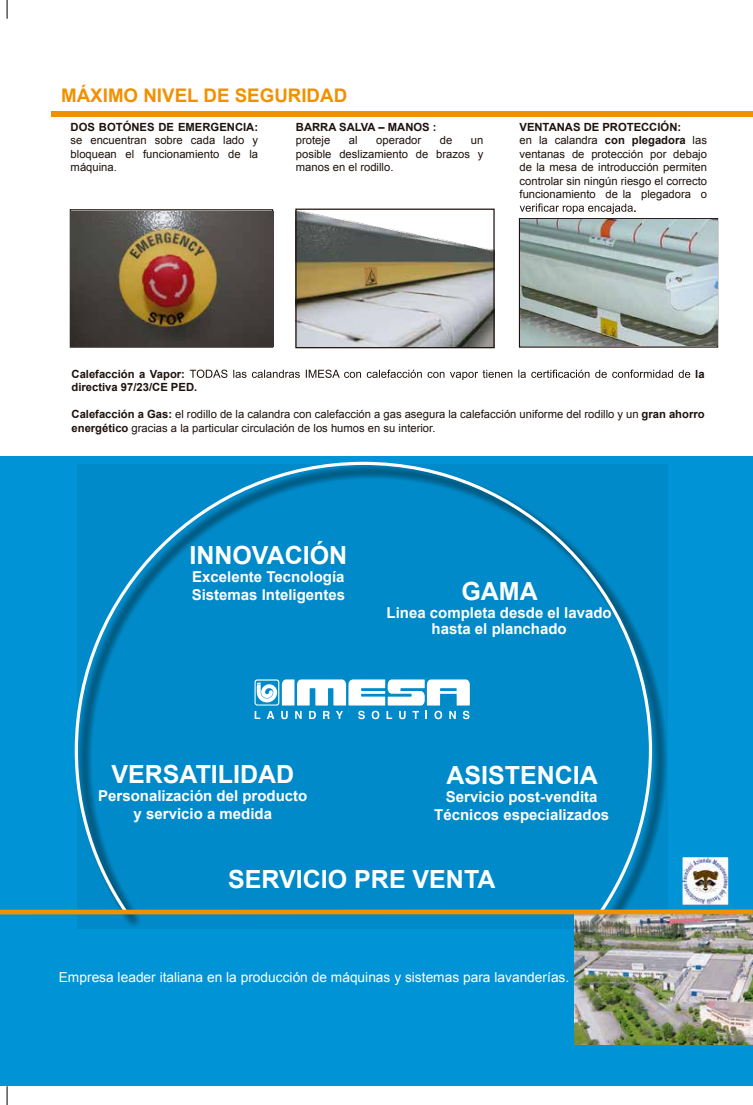
<style>
.page{position:relative;width:753px;height:1105px;background:#fff}
.page>*{position:absolute;margin:0;border:0;box-sizing:border-box;transform-origin:0 0}
.t1{font:700 25px "Arial";color:#fff}
.t2{font:700 18.75px "Arial";color:#f09200}
.t3{font:700 15px/18px "Arial";color:#fff;text-align:center}
.t4{font:13.75px "Arial";color:#fff}
.t5{font:11.25px/13.5px "Arial";color:#1e120d}
.t6{font:700 11.25px "Arial";color:#1e120d}
.s1{font-weight:700}
</style>
<div class="page">
<hr style="left:752px;top:19px;width:1px;height:528px;background:#f09200">
<div style="left:0;top:457px;width:753px;height:629px;background:#0093d6"></div>
<img style="left:684px;top:858px;width:43px;height:46px">
<img style="left:574px;top:914px;width:179px;height:131px">
<div style="left:679px;top:853px;width:53px;height:56px;border:4px solid #0093d6"></div>
<svg style="left:77px;top:464px;width:590px;height:464px;fill:#008ac9"></svg>
<svg style="left:73px;top:461px;width:581px;height:456px"></svg>
<div style="left:0;top:909px;width:753px;height:5px;background:#f09200"></div>
<div style="left:70px;top:209px;width:203px;height:139px;border:1px solid #1e120d"></div>
<img style="left:297px;top:211px;width:196px;height:135px">
<div style="left:295px;top:209px;width:200px;height:139px;border:1px solid #1e120d"></div>
<div style="left:519px;top:218px;width:199px;height:130px;border:1px solid #1e120d"></div>
<div style="left:51px;top:111px;width:702px;height:5px;background:#f09200"></div>
<img style="left:70px;top:212px;width:203px;height:135px">
<img style="left:520px;top:219px;width:197px;height:126px">
<svg style="left:520px;top:203px;width:113px;height:11px"></svg>
<svg style="left:190px;top:370px;width:500px;height:10px"></svg>
<svg style="left:255px;top:679px;width:215px;height:26px"></svg>
<svg style="left:255px;top:711px;width:5px;height:8px"></svg>
<svg style="left:267px;top:711px;width:7px;height:8px"></svg>
<svg style="left:281px;top:711px;width:7px;height:8px"></svg>
<svg style="left:295px;top:711px;width:7px;height:8px"></svg>
<svg style="left:309px;top:711px;width:7px;height:8px"></svg>
<svg style="left:323px;top:711px;width:7px;height:8px"></svg>
<svg style="left:336px;top:711px;width:7px;height:8px"></svg>
<svg style="left:358px;top:711px;width:7px;height:8px"></svg>
<svg style="left:372px;top:711px;width:7px;height:8px"></svg>
<svg style="left:386px;top:711px;width:6px;height:8px"></svg>
<svg style="left:399px;top:711px;width:7px;height:8px"></svg>
<svg style="left:412px;top:711px;width:7px;height:8px"></svg>
<svg style="left:434px;top:711px;width:8px;height:8px"></svg>
<svg style="left:449px;top:711px;width:7px;height:8px"></svg>
<svg style="left:463px;top:711px;width:6px;height:8px"></svg>
<svg style="left:6px;top:0;width:2px;height:19px"></svg>
<svg style="left:6px;top:1086px;width:2px;height:19px"></svg>
<h2 class="t2" style="left:61px;top:83px;width:288px">MÁXIMO NIVEL DE SEGURIDAD</h2>
<p class="t6" style="left:71px;top:119px;width:189px">DOS BOTÓNES DE EMERGENCIA:</p>
<p class="t5" style="left:71px;top:134px;width:189px;text-align:justify">se encuentran sobre cada lado y bloquean el funcionamiento de la máquina.</p>
<p class="t6" style="left:296px;top:119px;width:142px">BARRA SALVA – MANOS :</p>
<p class="t5" style="left:296px;top:134px;width:36px">proteje</p>
<p class="t5" style="left:349px;top:134px;width:10px">al</p>
<p class="t5" style="left:376px;top:134px;width:47px">operador</p>
<p class="t5" style="left:440px;top:134px;width:14px">de</p>
<p class="t5" style="left:296px;top:134px;width:189px;text-align:justify;text-indent:175px">un posible deslizamiento de brazos y manos en el rodillo.</p>
<p class="t5" style="left:519px;top:120px;width:189px"><span class="s1">VENTANAS DE PROTECCIÓN:<br></span>en la calandra <span class="s1">con plegadora</span> las ventanas de protección por debajo de la mesa de introducción permiten controlar sin ningún riesgo el correcto funcionamiento de la plegadora o</p>
<p class="t6" style="left:633px;top:200px;width:5px">.</p>
<p class="t6" style="left:72px;top:366px;width:115px">Calefacción a Vapor:</p>
<p class="t6" style="left:695px;top:366px;width:11px">la</p>
<p class="t6" style="left:72px;top:380px;width:127px">directiva 97/23/CE PED.</p>
<p class="t5" style="left:72px;top:408px;width:635px"><span class="s1">Calefacción a Gas:</span> el rodillo de la calandra con calefacción a gas asegura la calefacción uniforme del rodillo y un <span class="s1">gran ahorro energético</span> gracias a la particular circulación de los humos en su interior.</p>
<h1 class="t1" style="left:189px;top:538px;width:159px">INNOVACIÓN</h1>
<h3 class="t3" style="left:192px;top:568px;width:155px;text-align:left">Excelente Tecnología<br>Sistemas Inteligentes</h3>
<h1 class="t1" style="left:461px;top:575px;width:78px">GAMA</h1>
<h3 class="t3" style="left:387px;top:605px;width:227px;line-height:16.2px">Linea completa desde el lavado hasta el planchado</h3>
<h1 class="t1" style="left:111px;top:758px;width:184px">VERSATILIDAD</h1>
<h3 class="t3" style="left:98px;top:787px;width:211px">Personalización del producto y servicio a medida</h3>
<h1 class="t1" style="left:447px;top:758px;width:153px">ASISTENCIA</h1>
<h3 class="t3" style="left:434px;top:788px;width:177px">Servicio post-vendita<br>Técnicos especializados</h3>
<h1 class="t1" style="left:228px;top:862px;width:269px">SERVICIO PRE VENTA</h1>
<p class="t4" style="left:59px;top:968px;width:512px">Empresa leader italiana en la producción de máquinas y sistemas para lavanderías.</p>
</div>
